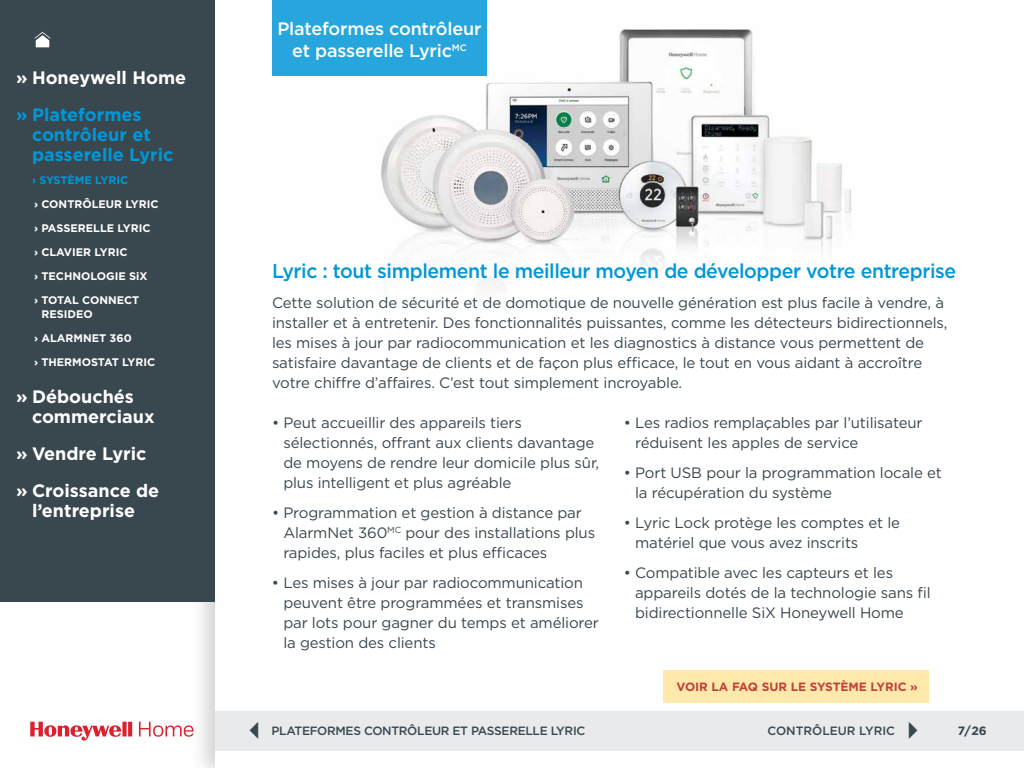
<style>
.page{position:relative;width:1024px;height:768px;background:#fff}
.page>*{position:absolute;margin:0;border:0;box-sizing:border-box;transform-origin:0 0}
.t1{font:500 20px "Gotham";letter-spacing:-.02em;color:#0097d7}
.t2{font:700 18px/20px "Gotham";color:#fff}
.t3{font:500 18px/22px "Gotham";letter-spacing:-.01em;color:#fff;text-align:center}
.t4{font:700 18px/20px "Gotham";color:#0097d7}
.t5{font:15px/20px "Gotham";letter-spacing:-.01em;color:#39474f}
.t6{font:500 12px "Gotham";letter-spacing:-.025em;color:#39474f}
.t7{font:700 12px "Gotham";color:#c0413a}
.t8{font:500 12px "Gotham";color:#39474f}
.t9{font:700 11px/24px "Gotham";color:#fff}
.t10{font:700 11px "Gotham";color:#0097d7}
.s1{font-weight:700}
</style>
<div class="page">
<div style="left:0;top:0;width:215px;height:602px;background:#39474f"></div>
<div style="left:215px;top:711px;width:809px;height:40px;background:#e9eaeb"></div>
<svg style="left:30px;top:722px;width:164px;height:19px"></svg>
<img style="left:381px;top:29px;width:471px;height:256px">
<div style="left:272px;top:0;width:215px;height:76px;background:#27a6dd"></div>
<div style="left:663px;top:670px;width:266px;height:33px;background:#fee9ab"></div>
<svg style="left:34px;top:32px;width:17px;height:16px"></svg>
<p class="t2" style="left:16px;top:68px;width:172px">» Honeywell Home</p>
<p class="t4" style="left:32px;top:105px;width:143px;text-indent:-16px">» Plateformes contrôleur et passerelle Lyric</p>
<p class="t10" style="left:32px;top:173px;width:98px">› SYSTÈME LYRIC</p>
<p class="t9" style="left:34px;top:192px;width:126px">› CONTRÔLEUR LYRIC › PASSERELLE LYRIC<br>› CLAVIER LYRIC<br>› TECHNOLOGIE SiX<br>› TOTAL CONNECT</p>
<p class="t9" style="left:34px;top:302px;width:123px;text-indent:7px">RESIDEO<br>› ALARMNET 360<br>› THERMOSTAT LYRIC</p>
<p class="t2" style="left:32px;top:387px;width:124px;text-indent:-16px">» Débouchés commerciaux</p>
<p class="t2" style="left:16px;top:435px;width:145px;line-height:37px">» Vendre Lyric » Croissance de</p>
<p class="t2" style="left:32px;top:501px;width:105px">l’entreprise</p>
<p class="t3" style="left:277px;top:18px;width:206px">Plateformes contrôleur et passerelle Lyric<sup>MC</sup></p>
<h1 class="t1" style="left:272px;top:258px;width:686px">Lyric : tout simplement le meilleur moyen de développer votre entreprise</h1>
<p class="t5" style="left:272px;top:292px;width:677px">Cette solution de sécurité et de domotique de nouvelle génération est plus facile à vendre, à installer et à entretenir. Des fonctionnalités puissantes, comme les détecteurs bidirectionnels, les mises à jour par radiocommunication et les diagnostics à distance vous permettent de satisfaire davantage de clients et de façon plus efficace, le tout en vous aidant à accroître votre chiffre d’affaires. C’est tout simplement incroyable.</p>
<p class="t5" style="left:283px;top:412px;width:317px;text-indent:-11px">• Peut accueillir des appareils tiers sélectionnés, offrant aux clients davantage de moyens de rendre leur domicile plus sûr, plus intelligent et plus agréable</p>
<p class="t5" style="left:283px;top:502px;width:313px;text-indent:-11px">• Programmation et gestion à distance par<br>AlarmNet 360<sup>MC</sup> pour des installations plus rapides, plus faciles et plus efficaces</p>
<p class="t5" style="left:283px;top:572px;width:317px;text-indent:-11px">• Les mises à jour par radiocommunication peuvent être programmées et transmises par lots pour gagner du temps et améliorer la gestion des clients</p>
<p class="t5" style="left:635px;top:412px;width:289px;text-indent:-11px">• Les radios remplaçables par l’utilisateur réduisent les apples de service</p>
<p class="t5" style="left:635px;top:462px;width:308px;text-indent:-11px">• Port USB pour la programmation locale et la récupération du système</p>
<p class="t5" style="left:635px;top:512px;width:266px;text-indent:-11px">• Lyric Lock protège les comptes et le matériel que vous avez inscrits</p>
<p class="t5" style="left:635px;top:562px;width:297px;text-indent:-11px">• Compatible avec les capteurs et les appareils dotés de la technologie sans fil bidirectionnelle SiX Honeywell Home</p>
<p class="t7" style="left:677px;top:678px;width:243px">VOIR LA FAQ SUR LE SYSTÈME LYRIC »</p>
<p class="t6" style="left:272px;top:723px;width:315px">PLATEFORMES CONTRÔLEUR ET PASSERELLE LYRIC</p>
<p class="t8" style="left:767px;top:723px;width:221px">CONTRÔLEUR LYRIC ✔ <span class="s1">7/26</span></p>
</div>
